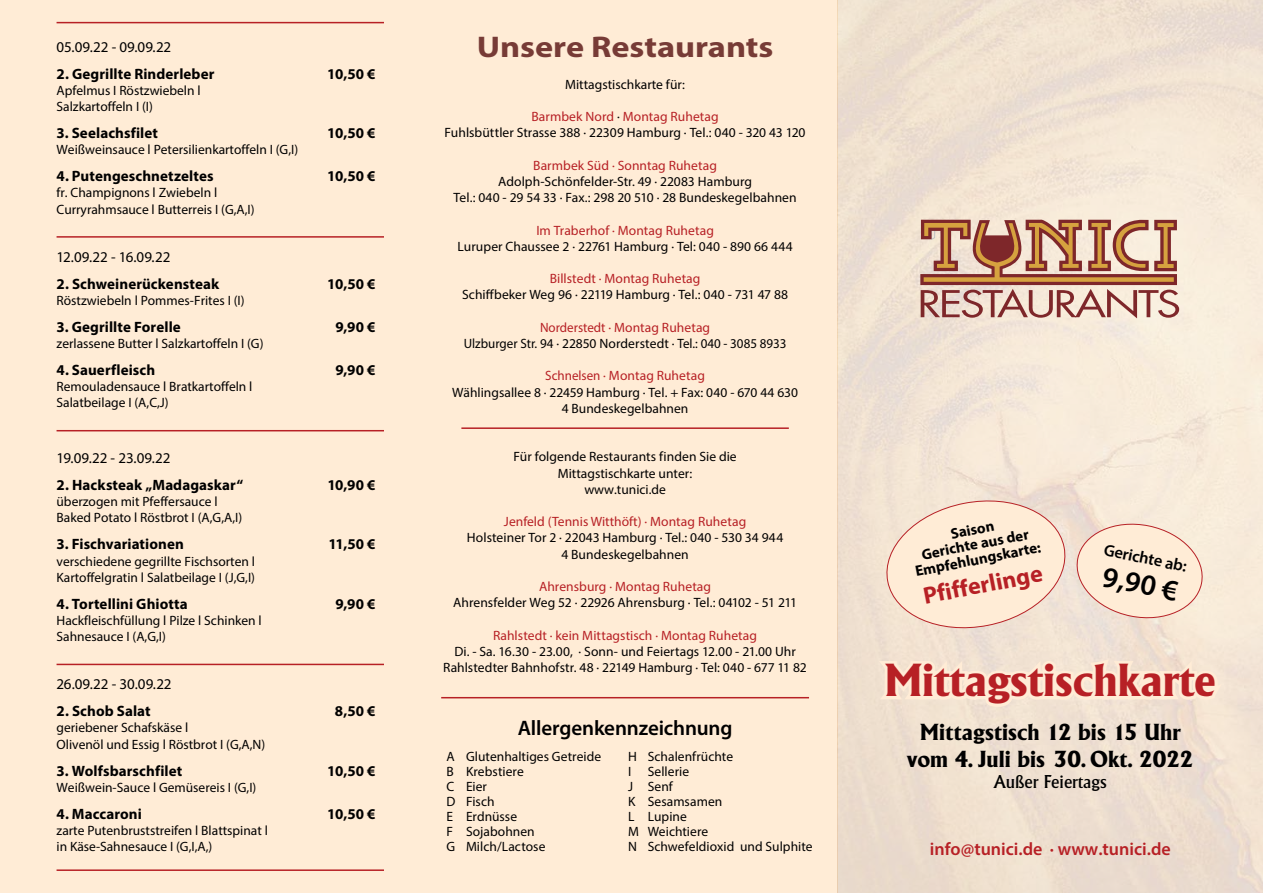
<style>
.page{position:relative;width:1263px;height:893px;background:#fff}
.page>*{position:absolute;margin:0;border:0;box-sizing:border-box;transform-origin:0 0}
.t1{font:700 44.85px "Adelon";color:#b72025}
.t2{font:700 30px "Myriad Pro";color:#773b36;scale:1.14 1}
.t3{font:600 29.55px "Myriad Pro";color:#000}
.t4{font:700 24px "Myriad Pro";color:#b72025}
.t5{font:700 22.5px/27px "Adelon";color:#000;text-align:center}
.t6{font:600 21px "Myriad Pro";letter-spacing:-.005em;color:#000}
.t7{font:600 18px "Myriad Pro";color:#b72025}
.t8{font:500 18px "Adelon";color:#000}
.t9{font:600 16.5px "Myriad Pro";color:#000}
.t10{font:700 15px/15px "Myriad Pro";letter-spacing:.005em;color:#000;text-align:center}
.t11{font:15px "Myriad Pro";letter-spacing:-.005em;color:#000}
.t12{font:13.5px/16.2px "Myriad Pro";color:#000}
.t13{font:13.5px "Myriad Pro";letter-spacing:.005em;color:#b72025}
.s1{color:#b72025}
</style>
<div class="page">
<div style="left:0;top:0;width:838px;height:893px;background:#ffecd6"></div>
<hr style="left:461px;top:427px;width:328px;height:2px;background:#b72025">
<svg style="left:874px;top:653px;width:356px;height:58px;background:#f7e6d3"></svg>
<svg style="left:881px;top:494px;width:327px;height:141px;background:#f8e5d2"></svg>
<hr style="left:441px;top:697px;width:368px;height:1px;background:#b72025">
<hr style="left:57px;top:22px;width:327px;height:1px;background:#b72025">
<hr style="left:57px;top:236px;width:327px;height:2px;background:#b72025">
<hr style="left:57px;top:430px;width:327px;height:1px;background:#b72025">
<hr style="left:57px;top:664px;width:327px;height:1px;background:#b72025">
<hr style="left:57px;top:869px;width:327px;height:2px;background:#b72025">
<svg style="left:920px;top:218px;width:259px;height:100px;background:#c79b85"></svg>
<p class="t11" style="left:57px;top:37px;width:116px">05.09.22 - 09.09.22</p>
<p class="t10" style="left:57px;top:66px;width:159px">2. Gegrillte Rinderleber</p>
<p class="t10" style="left:327px;top:66px;width:50px">10,50 €</p>
<p class="t12" style="left:57px;top:82px;width:146px">Apfelmus I Röstzwiebeln l<br>Salzkartoffeln I (I)</p>
<p class="t10" style="left:57px;top:125px;width:103px">3. Seelachsfilet</p>
<p class="t10" style="left:327px;top:125px;width:50px">10,50 €</p>
<p class="t12" style="left:57px;top:141px;width:243px">Weißweinsauce l Petersilienkartoffeln I (G,I)</p>
<p class="t10" style="left:57px;top:168px;width:159px">4. Putengeschnetzeltes</p>
<p class="t10" style="left:327px;top:168px;width:50px">10,50 €</p>
<p class="t12" style="left:57px;top:185px;width:200px">fr. Champignons l Zwiebeln l<br>Curryrahmsauce l Butterreis I (G,A,I)</p>
<p class="t11" style="left:57px;top:247px;width:115px">12.09.22 - 16.09.22</p>
<p class="t10" style="left:57px;top:276px;width:164px">2. Schweinerückensteak</p>
<p class="t10" style="left:327px;top:276px;width:50px">10,50 €</p>
<p class="t12" style="left:57px;top:292px;width:190px">Röstzwiebeln l Pommes-Frites I (I)</p>
<p class="t10" style="left:57px;top:319px;width:126px">3. Gegrillte Forelle</p>
<p class="t10" style="left:335px;top:319px;width:42px">9,90 €</p>
<p class="t12" style="left:57px;top:335px;width:208px">zerlassene Butter l Salzkartoffeln I (G)</p>
<p class="t10" style="left:57px;top:362px;width:100px">4. Sauerfleisch</p>
<p class="t10" style="left:335px;top:362px;width:42px">9,90 €</p>
<p class="t12" style="left:57px;top:378px;width:197px">Remouladensauce l Bratkartoffeln l<br>Salatbeilage I (A,C,J)</p>
<p class="t11" style="left:57px;top:449px;width:115px">19.09.22 - 23.09.22</p>
<p class="t10" style="left:57px;top:477px;width:188px">2. Hacksteak „Madagaskar“</p>
<p class="t10" style="left:327px;top:477px;width:50px">10,90 €</p>
<p class="t12" style="left:57px;top:493px;width:187px">überzogen mit Pfeffersauce l<br>Baked Potato l Röstbrot I (A,G,A,I)</p>
<p class="t10" style="left:57px;top:536px;width:129px">3. Fischvariationen</p>
<p class="t10" style="left:328px;top:536px;width:48px">11,50 €</p>
<p class="t12" style="left:57px;top:553px;width:200px">verschiedene gegrillte Fischsorten l<br>Kartoffelgratin l Salatbeilage I (J,G,I)</p>
<p class="t10" style="left:57px;top:596px;width:133px">4. Tortellini Ghiotta</p>
<p class="t10" style="left:335px;top:596px;width:42px">9,90 €</p>
<p class="t12" style="left:57px;top:612px;width:207px">Hackfleischfüllung l Pilze l Schinken l<br>Sahnesauce I (A,G,I)</p>
<p class="t11" style="left:57px;top:675px;width:117px">26.09.22 - 30.09.22</p>
<p class="t10" style="left:57px;top:703px;width:96px">2. Schob Salat</p>
<p class="t10" style="left:335px;top:703px;width:42px">8,50 €</p>
<p class="t12" style="left:57px;top:719px;width:210px">geriebener Schafskäse l<br>Olivenöl und Essig l Röstbrot I (G,A,N)</p>
<p class="t10" style="left:57px;top:762px;width:127px">3. Wolfsbarschfilet</p>
<p class="t10" style="left:327px;top:762px;width:50px">10,50 €</p>
<p class="t12" style="left:57px;top:779px;width:201px">Weißwein-Sauce l Gemüsereis I (G,I)</p>
<p class="t10" style="left:57px;top:806px;width:87px">4. Maccaroni</p>
<p class="t10" style="left:327px;top:806px;width:50px">10,50 €</p>
<p class="t12" style="left:57px;top:822px;width:213px">zarte Putenbruststreifen l Blattspinat l in Käse-Sahnesauce I (G,I,A,)</p>
<h2 class="t2" style="left:477px;top:27px;width:262px">Unsere Restaurants</h2>
<p class="t12" style="left:565px;top:76px;width:121px">Mittagstischkarte für:</p>
<p class="t12" style="left:445px;top:108px;width:362px;text-align:center"><span class="s1">Barmbek Nord</span> · <span class="s1">Montag Ruhetag<br></span>Fuhlsbüttler Strasse 388 · 22309 Hamburg · Tel.: 040 - 320 43 120</p>
<p class="t13" style="left:533px;top:157px;width:185px">Barmbek Süd · Sonntag Ruhetag</p>
<p class="t12" style="left:453px;top:173px;width:345px;text-align:center">Adolph-Schönfelder-Str. 49 · 22083 Hamburg<br>Tel.: 040 - 29 54 33 · Fax.: 298 20 510 · 28 Bundeskegelbahnen</p>
<p class="t13" style="left:536px;top:222px;width:179px">Im Traberhof · Montag Ruhetag</p>
<p class="t12" style="left:458px;top:238px;width:337px">Luruper Chaussee 2 · 22761 Hamburg · Tel: 040 - 890 66 444</p>
<p class="t13" style="left:550px;top:270px;width:152px">Billstedt · Montag Ruhetag</p>
<p class="t12" style="left:462px;top:286px;width:327px">Schiffbeker Weg 96 · 22119 Hamburg · Tel.: 040 - 731 47 88</p>
<p class="t13" style="left:540px;top:319px;width:172px">Norderstedt · Montag Ruhetag</p>
<p class="t12" style="left:464px;top:335px;width:324px">Ulzburger Str. 94 · 22850 Norderstedt · Tel.: 040 - 3085 8933</p>
<p class="t13" style="left:545px;top:367px;width:161px">Schnelsen · Montag Ruhetag</p>
<p class="t12" style="left:452px;top:384px;width:347px;text-align:center">Wählingsallee 8 · 22459 Hamburg · Tel. + Fax: 040 - 670 44 630<br>4 Bundeskegelbahnen</p>
<p class="t12" style="left:513px;top:448px;width:225px;text-align:center">Für folgende Restaurants finden Sie die<br>Mittagstischkarte unter:<br>www.tunici.de</p>
<p class="t13" style="left:504px;top:513px;width:244px">Jenfeld (Tennis Witthöft) · Montag Ruhetag</p>
<p class="t12" style="left:467px;top:529px;width:318px;text-align:center">Holsteiner Tor 2 · 22043 Hamburg · Tel.: 040 - 530 34 944<br>4 Bundeskegelbahnen</p>
<p class="t13" style="left:539px;top:578px;width:174px">Ahrensburg · Montag Ruhetag</p>
<p class="t12" style="left:453px;top:594px;width:345px">Ahrensfelder Weg 52 · 22926 Ahrensburg · Tel.: 04102 - 51 211</p>
<p class="t13" style="left:493px;top:627px;width:265px">Rahlstedt · kein Mittagstisch · Montag Ruhetag</p>
<p class="t12" style="left:443px;top:643px;width:365px;text-align:center">Di. - Sa. 16.30 - 23.00, · Sonn- und Feiertags 12.00 - 21.00 Uhr<br>Rahlstedter Bahnhofstr. 48 · 22149 Hamburg · Tel: 040 - 677 11 82</p>
<h3 class="t6" style="left:518px;top:715px;width:216px">Allergenkennzeichnung</h3>
<p class="t12" style="left:446px;top:749px;width:156px;line-height:15px">A Glutenhaltiges Getreide<br>B Krebstiere<br>C Eier<br>D Fisch<br>E Erdnüsse<br>F Sojabohnen<br>G Milch/Lactose</p>
<p class="t12" style="left:628px;top:749px;width:186px;line-height:15px">H Schalenfrüchte<br>I Sellerie<br>J Senf<br>K Sesamsamen<br>L Lupine<br>M Weichtiere<br>N Schwefeldioxid und Sulphite</p>
<p class="t10" style="left:908px;top:534px;width:129px;rotate:-11deg">Saison<br>Gerichte aus der<br>Empfehlungskarte:</p>
<h3 class="t4" style="left:921px;top:581px;width:122px;rotate:-11deg">Pfifferlinge</h3>
<p class="t9" style="left:1106px;top:540px;width:86px;rotate:11deg">Gerichte ab:</p>
<h3 class="t3" style="left:1107px;top:557px;width:78px;rotate:12deg">9,90 €</h3>
<h1 class="t1" style="left:885px;top:654px;width:333px">Mittagstischkarte</h1>
<h3 class="t5" style="left:907px;top:718px;width:288px">Mittagstisch 12 bis 15 Uhr vom 4. Juli bis 30. Okt. 2022</h3>
<h3 class="t8" style="left:994px;top:772px;width:114px">Außer Feiertags</h3>
<h3 class="t7" style="left:930px;top:837px;width:242px">info@tunici.de · www.tunici.de</h3>
</div>
